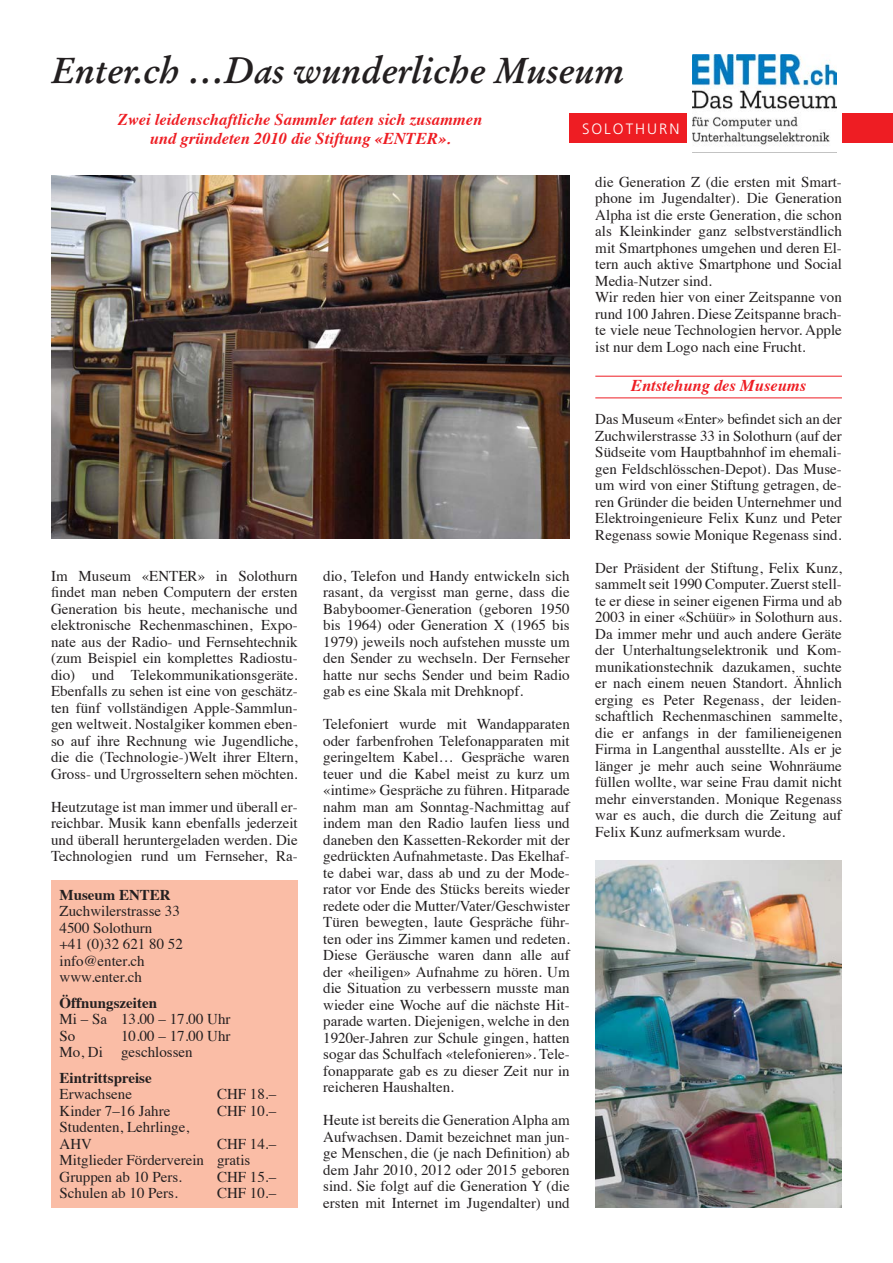
<style>
.page{position:relative;width:893px;height:1263px;background:#fff}
.page>*{position:absolute;margin:0;border:0;box-sizing:border-box;transform-origin:0 0}
.Titel_oben{font:italic 700 36px "Stempel Garamond";color:#231f20}
.Vorspann{font:italic 700 16.5px/19.5px "Times";color:#ee1d23;text-align:center}
.Untertitel_mit_Linie{font:italic 700 16.5px "Times";color:#ee1d23}
.Grundschrift{font:15px/16.5px "Times";color:#231f20;text-align:justify}
.Grundschrift_fett{font:700 15px "Times";color:#231f20}
.Text_im_Balken{font:300 15px "Frutiger";letter-spacing:.13em;color:#fff}
</style>
<div class="page">
<hr style="left:595px;top:376px;width:247px;height:1px;background:#ee1d23">
<hr style="left:595px;top:398px;width:247px;height:1px;background:#ee1d23">
<div style="left:570px;top:113px;width:323px;height:30px;background:#ee1d23"></div>
<div style="left:51px;top:880px;width:247px;height:328px;background:#fabda6"></div>
<img style="left:51px;top:175px;width:519px;height:364px">
<div style="left:687px;top:41px;width:155px;height:125px;background:#fff"></div>
<img style="left:692px;top:55px;width:145px;height:98px">
<img style="left:595px;top:860px;width:247px;height:348px">
<p class="Titel_oben" style="left:51px;top:49px;width:575px">Enter.ch …Das wunderliche Museum</p>
<p class="Vorspann" style="left:118px;top:108px;width:366px">Zwei leidenschaftliche Sammler taten sich zusammen und gründeten 2010 die Stiftung «ENTER».</p>
<p class="Text_im_Balken" style="left:582px;top:120px;width:99px">SOLOTHURN</p>
<p class="Grundschrift" style="left:51px;top:566px;width:248px">Im Museum «ENTER» in Solothurn findet man neben Computern der ersten Generation bis heute, mechanische und elektronische Rechenmaschinen, Expo&shy;nate aus der Radio- und Fernsehtechnik (zum Beispiel ein komplettes Radiostu&shy;dio) und Telekommunikationsgeräte.<br>Ebenfalls zu sehen ist eine von geschätz&shy;ten fünf vollständigen Apple-Sammlun&shy;gen weltweit. Nostalgiker kommen eben&shy;so auf ihre Rechnung wie Jugendliche, die die (Technologie-)Welt ihrer Eltern, Gross- und Urgrosseltern sehen möchten.</p>
<p class="Grundschrift" style="left:51px;top:797px;width:248px">Heutzutage ist man immer und überall er&shy;reichbar. Musik kann ebenfalls jederzeit und überall heruntergeladen werden. Die Technologien rund um Fernseher, Ra-</p>
<p class="Grundschrift_fett" style="left:60px;top:880px;width:113px">Museum ENTER</p>
<p class="Grundschrift" style="left:60px;top:901px;width:122px">Zuchwilerstrasse 33</p>
<p class="Grundschrift" style="left:60px;top:918px;width:94px">4500 Solothurn</p>
<p class="Grundschrift" style="left:60px;top:934px;width:125px">+41 (0)32 621 80 52</p>
<p class="Grundschrift" style="left:60px;top:951px;width:87px">info@enter.ch</p>
<p class="Grundschrift" style="left:60px;top:967px;width:84px">www.enter.ch</p>
<p class="Grundschrift_fett" style="left:60px;top:988px;width:99px">Öffnungszeiten</p>
<p class="Grundschrift" style="left:60px;top:1009px;width:173px">Mi – Sa 13.00 – 17.00 Uhr</p>
<p class="Grundschrift" style="left:60px;top:1026px;width:17px">So</p>
<p class="Grundschrift" style="left:121px;top:1026px;width:111px">10.00 – 17.00 Uhr</p>
<p class="Grundschrift" style="left:60px;top:1042px;width:135px">Mo, Di geschlossen</p>
<p class="Grundschrift_fett" style="left:60px;top:1063px;width:94px">Eintrittspreise</p>
<p class="Grundschrift" style="left:60px;top:1084px;width:74px">Erwachsene</p>
<p class="Grundschrift" style="left:217px;top:1084px;width:61px">CHF 18.–</p>
<p class="Grundschrift" style="left:60px;top:1101px;width:112px">Kinder 7–16 Jahre</p>
<p class="Grundschrift" style="left:217px;top:1101px;width:61px">CHF 10.–</p>
<p class="Grundschrift" style="left:60px;top:1117px;width:131px">Studenten, Lehrlinge,</p>
<p class="Grundschrift" style="left:60px;top:1134px;width:34px">AHV</p>
<p class="Grundschrift" style="left:217px;top:1134px;width:61px">CHF 14.–</p>
<p class="Grundschrift" style="left:60px;top:1150px;width:192px">Mitglieder Förderverein gratis</p>
<p class="Grundschrift" style="left:60px;top:1167px;width:124px">Gruppen ab 10 Pers.</p>
<p class="Grundschrift" style="left:217px;top:1167px;width:61px">CHF 15.–</p>
<p class="Grundschrift" style="left:60px;top:1183px;width:120px">Schulen ab 10 Pers.</p>
<p class="Grundschrift" style="left:217px;top:1183px;width:61px">CHF 10.–</p>
<p class="Grundschrift" style="left:323px;top:566px;width:248px">dio, Telefon und Handy entwickeln sich rasant, da vergisst man gerne, dass die Babyboomer-Generation (geboren 1950 bis 1964) oder Generation X (1965 bis 1979) jeweils noch aufstehen musste um den Sender zu wechseln. Der Fernseher hatte nur sechs Sender und beim Radio gab es eine Skala mit Drehknopf.</p>
<p class="Grundschrift" style="left:323px;top:715px;width:248px">Telefoniert wurde mit Wandapparaten oder farbenfrohen Telefonapparaten mit geringeltem Kabel… Gespräche waren teuer und die Kabel meist zu kurz um «intime» Gespräche zu führen. Hitparade nahm man am Sonntag-Nachmittag auf indem man den Radio laufen liess und daneben den Kassetten-Rekorder mit der gedrückten Aufnahmetaste. Das Ekelhaf&shy;te dabei war, dass ab und zu der Mode&shy;rator vor Ende des Stücks bereits wieder redete oder die Mutter/Vater/Geschwister Türen bewegten, laute Gespräche führ&shy;ten oder ins Zimmer kamen und redeten.<br>Diese Geräusche waren dann alle auf der «heiligen» Aufnahme zu hören. Um die Situation zu verbessern musste man wieder eine Woche auf die nächste Hit&shy;parade warten. Diejenigen, welche in den 1920er-Jahren zur Schule gingen, hatten sogar das Schulfach «telefonieren». Tele&shy;fonapparate gab es zu dieser Zeit nur in reicheren Haushalten.</p>
<p class="Grundschrift" style="left:323px;top:1111px;width:248px">Heute ist bereits die Generation Alpha am Aufwachsen. Damit bezeichnet man jun&shy;ge Menschen, die (je nach Definition) ab dem Jahr 2010, 2012 oder 2015 geboren sind. Sie folgt auf die Generation Y (die ersten mit Internet im Jugendalter) und</p>
<p class="Grundschrift" style="left:595px;top:172px;width:248px">die Generation Z (die ersten mit Smart&shy;phone im Jugendalter). Die Generation Alpha ist die erste Generation, die schon als Kleinkinder ganz selbstverständlich mit Smartphones umgehen und deren El&shy;tern auch aktive Smartphone und Social Media-Nutzer sind.</p>
<p class="Grundschrift" style="left:595px;top:288px;width:248px">Wir reden hier von einer Zeitspanne von rund 100 Jahren. Diese Zeitspanne brach&shy;te viele neue Technologien hervor. Apple ist nur dem Logo nach eine Frucht.</p>
<p class="Untertitel_mit_Linie" style="left:631px;top:370px;width:177px">Entstehung des Museums</p>
<p class="Grundschrift" style="left:595px;top:410px;width:248px">Das Museum «Enter» befindet sich an der Zuchwilerstrasse 33 in Solothurn (auf der Südseite vom Hauptbahnhof im ehemali&shy;gen Feldschlösschen-Depot). Das Muse&shy;um wird von einer Stiftung getragen, de&shy;ren Gründer die beiden Unternehmer und Elektroingenieure Felix Kunz und Peter Regenass sowie Monique Regenass sind.</p>
<p class="Grundschrift" style="left:595px;top:558px;width:248px">Der Präsident der Stiftung, Felix Kunz, sammelt seit 1990 Computer. Zuerst stell&shy;te er diese in seiner eigenen Firma und ab 2003 in einer «Schüür» in Solothurn aus.<br>Da immer mehr und auch andere Geräte der Unterhaltungselektronik und Kom&shy;munikationstechnik dazukamen, suchte er nach einem neuen Standort. Ähnlich erging es Peter Regenass, der leiden&shy;schaftlich Rechenmaschinen sammelte, die er anfangs in der familieneigenen Firma in Langenthal ausstellte. Als er je länger je mehr auch seine Wohnräume füllen wollte, war seine Frau damit nicht mehr einverstanden. Monique Regenass war es auch, die durch die Zeitung auf Felix Kunz aufmerksam wurde.</p>
</div>
